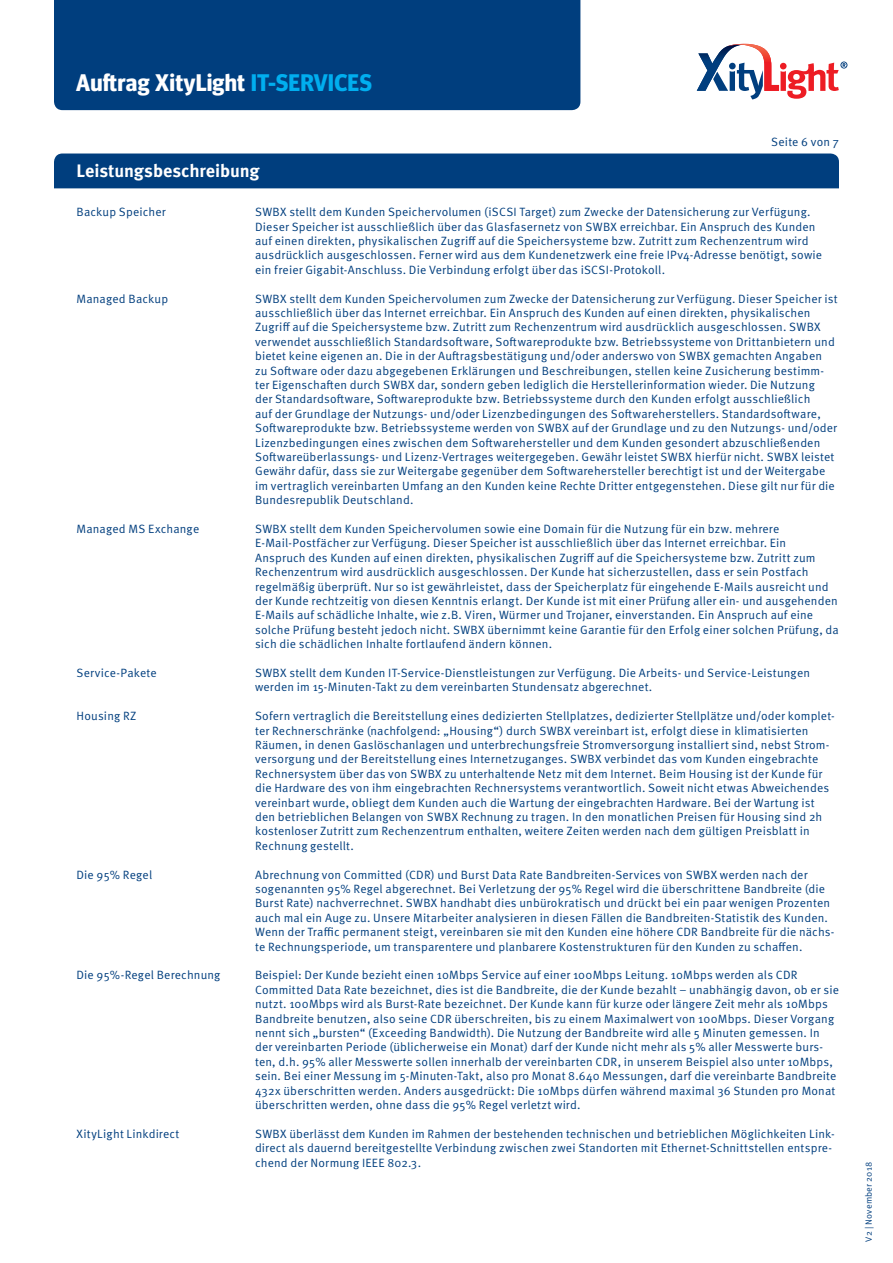
<style>
.page{position:relative;width:893px;height:1263px;background:#fff}
.page>*{position:absolute;margin:0;border:0;box-sizing:border-box;transform-origin:0 0}
.t1{font:700 24px "Meta Headline OT";letter-spacing:.01em;color:#fff}
.t2{font:700 18px "Meta OT";letter-spacing:-.005em;color:#fff}
.t3{font:12px/14.4px "Meta OT Norm";letter-spacing:.01em;color:#003e7e}
.t4{font:9px "Meta OT Norm";letter-spacing:.025em;color:#003e7e}
.s1{color:#00aeef}
</style>
<div class="page">
<div style="left:54px;top:0;width:526px;height:110px;background:#003e7e"></div>
<svg style="left:697px;top:44px;width:150px;height:55px"></svg>
<div style="left:54px;top:153px;width:785px;height:35px;background:#003e7e"></div>
<h1 class="t1" style="left:76px;top:68px;width:297px">Auftrag XityLight <span class="s1">IT-SERVICES</span></h1>
<p class="t3" style="left:771px;top:135px;width:69px">Seite 6 von 7</p>
<h2 class="t2" style="left:77px;top:159px;width:185px">Leistungsbeschreibung</h2>
<p class="t3" style="left:77px;top:205px;width:91px">Backup Speicher</p>
<p class="t3" style="left:255px;top:205px;width:569px">SWBX stellt dem Kunden Speichervolumen (iSCSI Target) zum Zwecke der Datensicherung zur Verfügung.<br>Dieser Speicher ist ausschließlich über das Glasfasernetz von SWBX erreichbar. Ein Anspruch des Kunden auf einen direkten, physikalischen Zugriff auf die Speichersysteme bzw. Zutritt zum Rechenzentrum wird ausdrücklich ausgeschlossen. Ferner wird aus dem Kundenetzwerk eine freie IPv4-Adresse benötigt, sowie ein freier Gigabit-Anschluss. Die Verbindung erfolgt über das iSCSI-Protokoll.</p>
<p class="t3" style="left:77px;top:291px;width:93px">Managed Backup</p>
<p class="t3" style="left:255px;top:291px;width:584px">SWBX stellt dem Kunden Speichervolumen zum Zwecke der Datensicherung zur Verfügung. Dieser Speicher ist ausschließlich über das Internet erreichbar. Ein Anspruch des Kunden auf einen direkten, physikalischen Zugriff auf die Speichersysteme bzw. Zutritt zum Rechenzentrum wird ausdrücklich ausgeschlossen. SWBX verwendet ausschließlich Standardsoftware, Softwareprodukte bzw. Betriebssysteme von Drittanbietern und bietet keine eigenen an. Die in der Auftragsbestätigung und/oder anderswo von SWBX gemachten Angaben<br>zu Software oder dazu abgegebenen Erklärungen und Beschreibungen, stellen keine Zusicherung bestimm&shy;ter Eigenschaften durch SWBX dar, sondern geben lediglich die Herstellerinformation wieder. Die Nutzung<br>der Standardsoftware, Softwareprodukte bzw. Betriebssysteme durch den Kunden erfolgt ausschließlich<br>auf der Grundlage der Nutzungs- und/oder Lizenzbedingungen des Softwareherstellers. Standardsoftware, Softwareprodukte bzw. Betriebssysteme werden von SWBX auf der Grundlage und zu den Nutzungs- und/oder Lizenzbedingungen eines zwischen dem Softwarehersteller und dem Kunden gesondert abzuschließenden Softwareüberlassungs- und Lizenz-Vertrages weitergegeben. Gewähr leistet SWBX hierfür nicht. SWBX leistet Gewähr dafür, dass sie zur Weitergabe gegenüber dem Softwarehersteller berechtigt ist und der Weitergabe im vertraglich vereinbarten Umfang an den Kunden keine Rechte Dritter entgegenstehen. Diese gilt nur für die Bundesrepublik Deutschland.</p>
<p class="t3" style="left:77px;top:522px;width:124px">Managed MS Exchange</p>
<p class="t3" style="left:255px;top:522px;width:585px">SWBX stellt dem Kunden Speichervolumen sowie eine Domain für die Nutzung für ein bzw. mehrere E-Mail-Postfächer zur Verfügung. Dieser Speicher ist ausschließlich über das Internet erreichbar. Ein Anspruch des Kunden auf einen direkten, physikalischen Zugriff auf die Speichersysteme bzw. Zutritt zum Rechenzentrum wird ausdrücklich ausgeschlossen. Der Kunde hat sicherzustellen, dass er sein Postfach regelmäßig überprüft. Nur so ist gewährleistet, dass der Speicherplatz für eingehende E-Mails ausreicht und der Kunde rechtzeitig von diesen Kenntnis erlangt. Der Kunde ist mit einer Prüfung aller ein- und ausgehenden E-Mails auf schädliche Inhalte, wie z.B. Viren, Würmer und Trojaner, einverstanden. Ein Anspruch auf eine solche Prüfung besteht jedoch nicht. SWBX übernimmt keine Garantie für den Erfolg einer solchen Prüfung, da sich die schädlichen Inhalte fortlaufend ändern können.</p>
<p class="t3" style="left:77px;top:666px;width:82px">Service-Pakete</p>
<p class="t3" style="left:255px;top:666px;width:556px">SWBX stellt dem Kunden IT-Service-Dienstleistungen zur Verfügung. Die Arbeits- und Service-Leistungen werden im 15-Minuten-Takt zu dem vereinbarten Stundensatz abgerechnet.</p>
<p class="t3" style="left:77px;top:709px;width:61px">Housing RZ</p>
<p class="t3" style="left:255px;top:709px;width:581px">Sofern vertraglich die Bereitstellung eines dedizierten Stellplatzes, dedizierter Stellplätze und/oder komplet&shy;ter Rechnerschränke (nachfolgend: „Housing“) durch SWBX vereinbart ist, erfolgt diese in klimatisierten Räumen, in denen Gaslöschanlagen und unterbrechungsfreie Stromversorgung installiert sind, nebst Strom&shy;versorgung und der Bereitstellung eines Internetzuganges. SWBX verbindet das vom Kunden eingebrachte Rechnersystem über das von SWBX zu unterhaltende Netz mit dem Internet. Beim Housing ist der Kunde für die Hardware des von ihm eingebrachten Rechnersystems verantwortlich. Soweit nicht etwas Abweichendes vereinbart wurde, obliegt dem Kunden auch die Wartung der eingebrachten Hardware. Bei der Wartung ist den betrieblichen Belangen von SWBX Rechnung zu tragen. In den monatlichen Preisen für Housing sind 2h kostenloser Zutritt zum Rechenzentrum enthalten, weitere Zeiten werden nach dem gültigen Preisblatt in Rechnung gestellt.</p>
<p class="t3" style="left:77px;top:867px;width:77px">Die 95% Regel</p>
<p class="t3" style="left:255px;top:867px;width:581px">Abrechnung von Committed (CDR) und Burst Data Rate Bandbreiten-Services von SWBX werden nach der sogenannten 95% Regel abgerechnet. Bei Verletzung der 95% Regel wird die überschrittene Bandbreite (die Burst Rate) nachverrechnet. SWBX handhabt dies unbürokratisch und drückt bei ein paar wenigen Prozenten auch mal ein Auge zu. Unsere Mitarbeiter analysieren in diesen Fällen die Bandbreiten-Statistik des Kunden.<br>Wenn der Traffic permanent steigt, vereinbaren sie mit den Kunden eine höhere CDR Bandbreite für die nächs&shy;te Rechnungsperiode, um transparentere und planbarere Kostenstrukturen für den Kunden zu schaffen.</p>
<p class="t3" style="left:77px;top:968px;width:145px">Die 95%-Regel Berechnung</p>
<p class="t3" style="left:255px;top:968px;width:585px">Beispiel: Der Kunde bezieht einen 10Mbps Service auf einer 100Mbps Leitung. 10Mbps werden als CDR Committed Data Rate bezeichnet, dies ist die Bandbreite, die der Kunde bezahlt – unabhängig davon, ob er sie nutzt. 100Mbps wird als Burst-Rate bezeichnet. Der Kunde kann für kurze oder längere Zeit mehr als 10Mbps Bandbreite benutzen, also seine CDR überschreiten, bis zu einem Maximalwert von 100Mbps. Dieser Vorgang nennt sich „bursten“ (Exceeding Bandwidth). Die Nutzung der Bandbreite wird alle 5 Minuten gemessen. In der vereinbarten Periode (üblicherweise ein Monat) darf der Kunde nicht mehr als 5% aller Messwerte burs&shy;ten, d.h. 95% aller Messwerte sollen innerhalb der vereinbarten CDR, in unserem Beispiel also unter 10Mbps, sein. Bei einer Messung im 5-Minuten-Takt, also pro Monat 8.640 Messungen, darf die vereinbarte Bandbreite 432x überschritten werden. Anders ausgedrückt: Die 10Mbps dürfen während maximal 36 Stunden pro Monat überschritten werden, ohne dass die 95% Regel verletzt wird.</p>
<p class="t3" style="left:77px;top:1127px;width:104px">XityLight Linkdirect</p>
<p class="t3" style="left:255px;top:1127px;width:581px">SWBX überlässt dem Kunden im Rahmen der bestehenden technischen und betrieblichen Möglichkeiten Link&shy;direct als dauernd bereitgestellte Verbindung zwischen zwei Standorten mit Ethernet-Schnittstellen entspre&shy;chend der Normung IEEE 802.3.</p>
<p class="t4" style="left:863px;top:1242px;width:81px;rotate:-90deg">V2 | November 2018</p>
</div>
